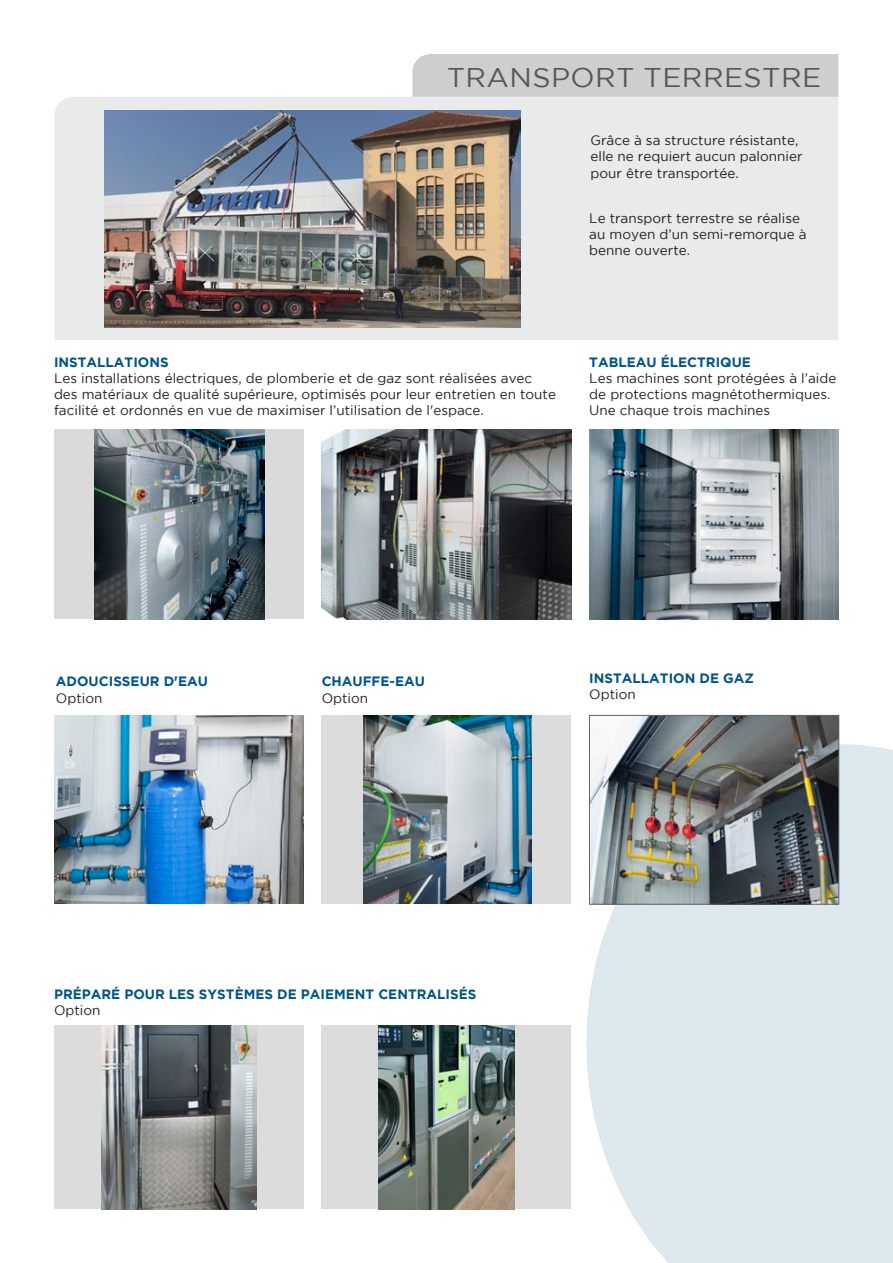
<style>
.page{position:relative;width:893px;height:1263px;background:#fff}
.page>*{position:absolute;margin:0;border:0;box-sizing:border-box;transform-origin:0 0}
.T1_ligth{font:27px "Gotham";letter-spacing:.015em;color:#57585a;scale:1.06 1}
.t1{font:13.5px/16.2px "Gotham";color:#231f20}
.t2{font:700 13.5px "Gotham";color:#005587}
</style>
<div class="page">
<div style="left:586px;top:744px;width:307px;height:519px;background:#dee9ef"></div>
<div style="left:322px;top:1025px;width:249px;height:184px;background:#dcdcdc"></div>
<div style="left:54px;top:1025px;width:250px;height:184px;background:#dcdcdc"></div>
<div style="left:54px;top:429px;width:250px;height:189px;background:#dadada"></div>
<div style="left:322px;top:715px;width:249px;height:189px;background:#dcdcdc"></div>
<div style="left:55px;top:97px;width:783px;height:243px;background:#e9eaeb"></div>
<div style="left:412px;top:54px;width:426px;height:43px;background:#cdced0"></div>
<img style="left:101px;top:1025px;width:155px;height:184px">
<img style="left:94px;top:430px;width:170px;height:189px">
<img style="left:591px;top:717px;width:246px;height:185px">
<div style="left:589px;top:715px;width:250px;height:189px;border:1px solid #656568"></div>
<img style="left:589px;top:430px;width:250px;height:189px">
<img style="left:54px;top:715px;width:250px;height:189px">
<img style="left:363px;top:715px;width:168px;height:189px">
<img style="left:322px;top:429px;width:249px;height:190px">
<img style="left:379px;top:1025px;width:136px;height:184px">
<img style="left:104px;top:111px;width:417px;height:217px">
<p class="T1_ligth" style="left:447px;top:63px;width:355px">TRANSPORT TERRESTRE</p>
<p class="t1" style="left:590px;top:132px;width:213px">Grâce à sa structure résistante, elle ne requiert aucun palonnier pour être transportée.</p>
<p class="t1" style="left:589px;top:210px;width:219px">Le transport terrestre se réalise au moyen d’un semi-remorque à benne ouverte.</p>
<p class="t2" style="left:54px;top:354px;width:116px">INSTALLATIONS</p>
<p class="t1" style="left:54px;top:370px;width:503px">Les installations électriques, de plomberie et de gaz sont réalisées avec des matériaux de qualité supérieure, optimisés pour leur entretien en toute facilité et ordonnés en vue de maximiser l’utilisation de l'espace.</p>
<p class="t2" style="left:589px;top:354px;width:163px">TABLEAU ÉLECTRIQUE</p>
<p class="t1" style="left:589px;top:370px;width:249px">Les machines sont protégées à l’aide de protections magnétothermiques.<br>Une chaque trois machines</p>
<p class="t2" style="left:56px;top:674px;width:154px">ADOUCISSEUR D'EAU</p>
<p class="t1" style="left:56px;top:689px;width:48px">Option</p>
<p class="t2" style="left:322px;top:674px;width:105px">CHAUFFE-EAU</p>
<p class="t1" style="left:322px;top:689px;width:48px">Option</p>
<p class="t2" style="left:589px;top:670px;width:166px">INSTALLATION DE GAZ</p>
<p class="t1" style="left:589px;top:686px;width:48px">Option</p>
<p class="t2" style="left:54px;top:986px;width:424px">PRÉPARÉ POUR LES SYSTÈMES DE PAIEMENT CENTRALISÉS</p>
<p class="t1" style="left:54px;top:1002px;width:48px">Option</p>
</div>
